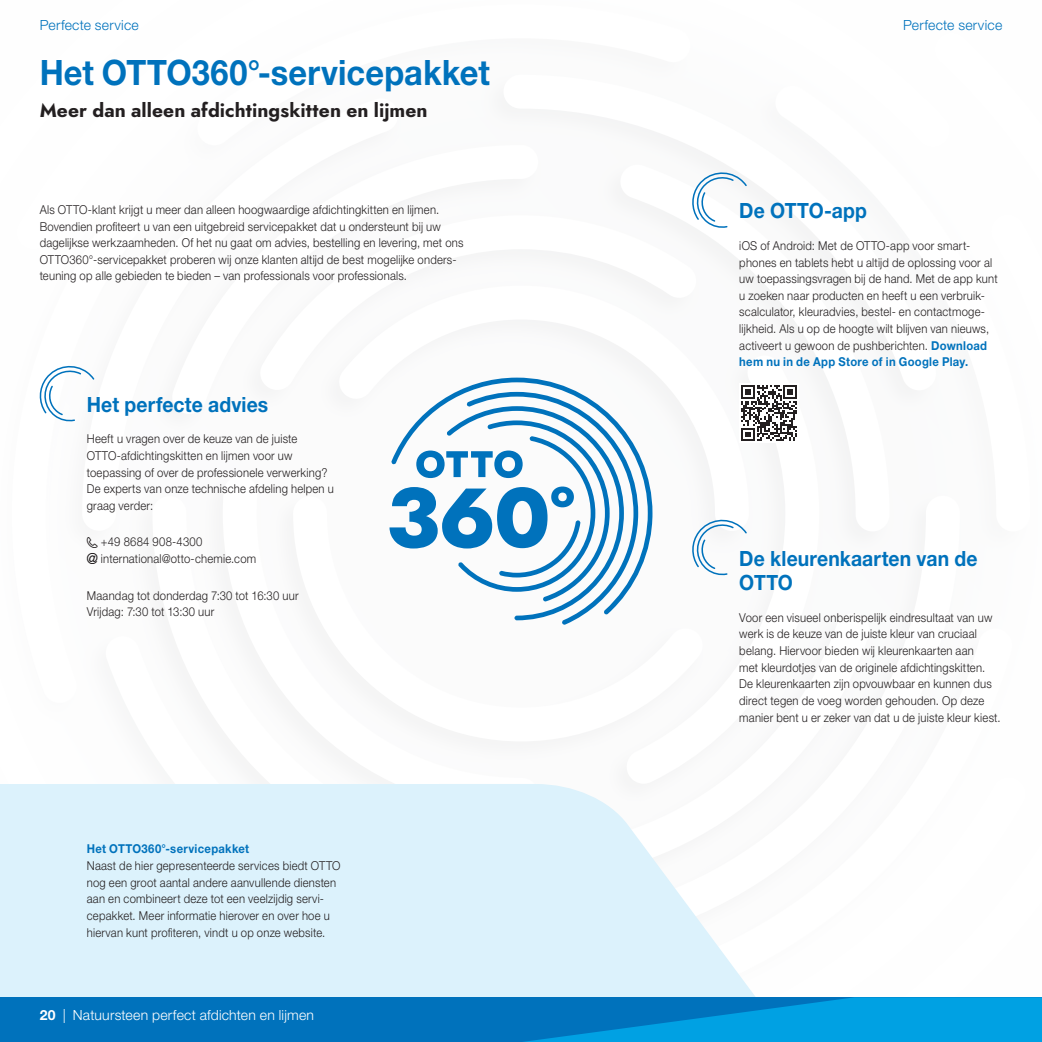
<style>
.page{position:relative;width:1042px;height:1042px;background:#fff}
.page>*{position:absolute;margin:0;border:0;box-sizing:border-box;transform-origin:0 0}
.t1{font:700 35px "Helvetica Neue LT Pro";letter-spacing:.005em;color:#0072bc;scale:.93 1}
.t2{font:700 21px/24.5px "Helvetica Neue LT Pro";letter-spacing:.01em;color:#0072bc;scale:.92 1}
.t3{font:700 19.25px "Jost";letter-spacing:.005em;color:#231f20}
.t4{font:300 14px "Helvetica Neue LT Pro";letter-spacing:.015em;color:#fff}
.t5{font:300 14px "Helvetica Neue LT Pro";letter-spacing:.015em;color:#0072bc}
.t6{font:300 12.25px/16.6px "Helvetica Neue LT Pro";letter-spacing:.02em;color:#231f20;scale:.92 1}
.t7{font:700 12.25px "Helvetica Neue LT Pro";letter-spacing:.025em;color:#0072bc;scale:.92 1}
.s1{font-weight:700}
.s2{font-weight:700;color:#0072bc}
</style>
<div class="page">
<svg style="left:505px;top:101px;width:407px;height:289px"></svg>
<svg style="left:618px;top:163px;width:271px;height:368px"></svg>
<svg style="left:464px;top:145px;width:74px;height:70px"></svg>
<svg style="left:629px;top:353px;width:190px;height:430px"></svg>
<svg style="left:491px;top:215px;width:207px;height:71px"></svg>
<svg style="left:466px;top:531px;width:239px;height:210px"></svg>
<svg style="left:341px;top:286px;width:408px;height:245px"></svg>
<svg style="left:692px;top:520px;width:55px;height:55px"></svg>
<svg style="left:391px;top:378px;width:261px;height:236px"></svg>
<svg style="left:389px;top:392px;width:249px;height:233px"></svg>
<svg style="left:440px;top:784px;width:316px;height:213px;fill:#dcf2fc"></svg>
<div style="left:0;top:784px;width:440px;height:213px;background:#dcf2fc"></div>
<div style="left:739px;top:383px;width:60px;height:60px;background:#fff"></div>
<svg style="left:741px;top:385px;width:56px;height:56px"></svg>
<svg style="left:692px;top:172px;width:55px;height:56px"></svg>
<div style="left:0;top:997px;width:1042px;height:45px;background:#0072bc"></div>
<svg style="left:524px;top:997px;width:518px;height:45px"></svg>
<svg style="left:39px;top:365px;width:56px;height:57px"></svg>
<p class="t5" style="left:40px;top:16px;width:101px">Perfecte service</p>
<p class="t5" style="left:903px;top:16px;width:101px">Perfecte service</p>
<h1 class="t1" style="left:40px;top:50px;width:485px">Het OTTO360°-servicepakket</h1>
<h3 class="t3" style="left:40px;top:98px;width:389px">Meer dan alleen afdichtingskitten en lijmen</h3>
<p class="t6" style="left:40px;top:201px;width:462px">Als OTTO‑klant krijgt u meer dan alleen hoogwaardige afdichtingkitten en lijmen.<br>Bovendien profiteert u van een uitgebreid servicepakket dat u ondersteunt bij uw dagelijkse werkzaamheden. Of het nu gaat om advies, bestelling en levering, met ons OTTO360°-servicepakket proberen wij onze klanten altijd de best mogelijke onders&shy;teuning op alle gebieden te bieden – van professionals voor professionals.</p>
<h2 class="t2" style="left:87px;top:392px;width:199px">Het perfecte advies</h2>
<p class="t6" style="left:87px;top:430px;width:270px">Heeft u vragen over de keuze van de juiste OTTO‑afdichtingskitten en lijmen voor uw toepassing of over de professionele verwerking?<br>De experts van onze technische afdeling helpen u graag verder:</p>
<p class="t6" style="left:101px;top:533px;width:170px">+49 8684 908-4300 international@otto-chemie.com</p>
<p class="t6" style="left:87px;top:586px;width:232px">Maandag tot donderdag 7:30 tot 16:30 uur<br>Vrijdag: 7:30 tot 13:30 uur</p>
<p class="t7" style="left:87px;top:841px;width:178px">Het OTTO360°-servicepakket</p>
<p class="t6" style="left:87px;top:857px;width:277px">Naast de hier gepresenteerde services biedt OTTO nog een groot aantal andere aanvullende diensten aan en combineert deze tot een veelzijdig servi&shy;cepakket. Meer informatie hierover en over hoe u hiervan kunt profiteren, vindt u op onze website.</p>
<p class="t4" style="left:40px;top:1006px;width:276px"><span class="s1">20</span> | Natuursteen perfect afdichten en lijmen</p>
<h2 class="t2" style="left:739px;top:198px;width:140px">De OTTO‑app</h2>
<p class="t6" style="left:739px;top:237px;width:282px">iOS of Android: Met de OTTO‑app voor smart&shy;phones en tablets hebt u altijd de oplossing voor al uw toepassingsvragen bij de hand. Met de app kunt u zoeken naar producten en heeft u een verbruik&shy;scalculator, kleuradvies, bestel- en contactmoge&shy;lijkheid. Als u op de hoogte wilt blijven van nieuws, activeert u gewoon de pushberichten. <span class="s2">Download hem nu in de App Store of in Google Play.</span></p>
<h2 class="t2" style="left:739px;top:545px;width:261px">De kleurenkaarten van de<br>OTTO</h2>
<p class="t6" style="left:739px;top:609px;width:286px">Voor een visueel onberispelijk eindresultaat van uw werk is de keuze van de juiste kleur van cruciaal belang. Hiervoor bieden wij kleurenkaarten aan<br>met kleurdotjes van de originele afdichtingskitten.<br>De kleurenkaarten zijn opvouwbaar en kunnen dus direct tegen de voeg worden gehouden. Op deze manier bent u er zeker van dat u de juiste kleur kiest.</p>
</div>
